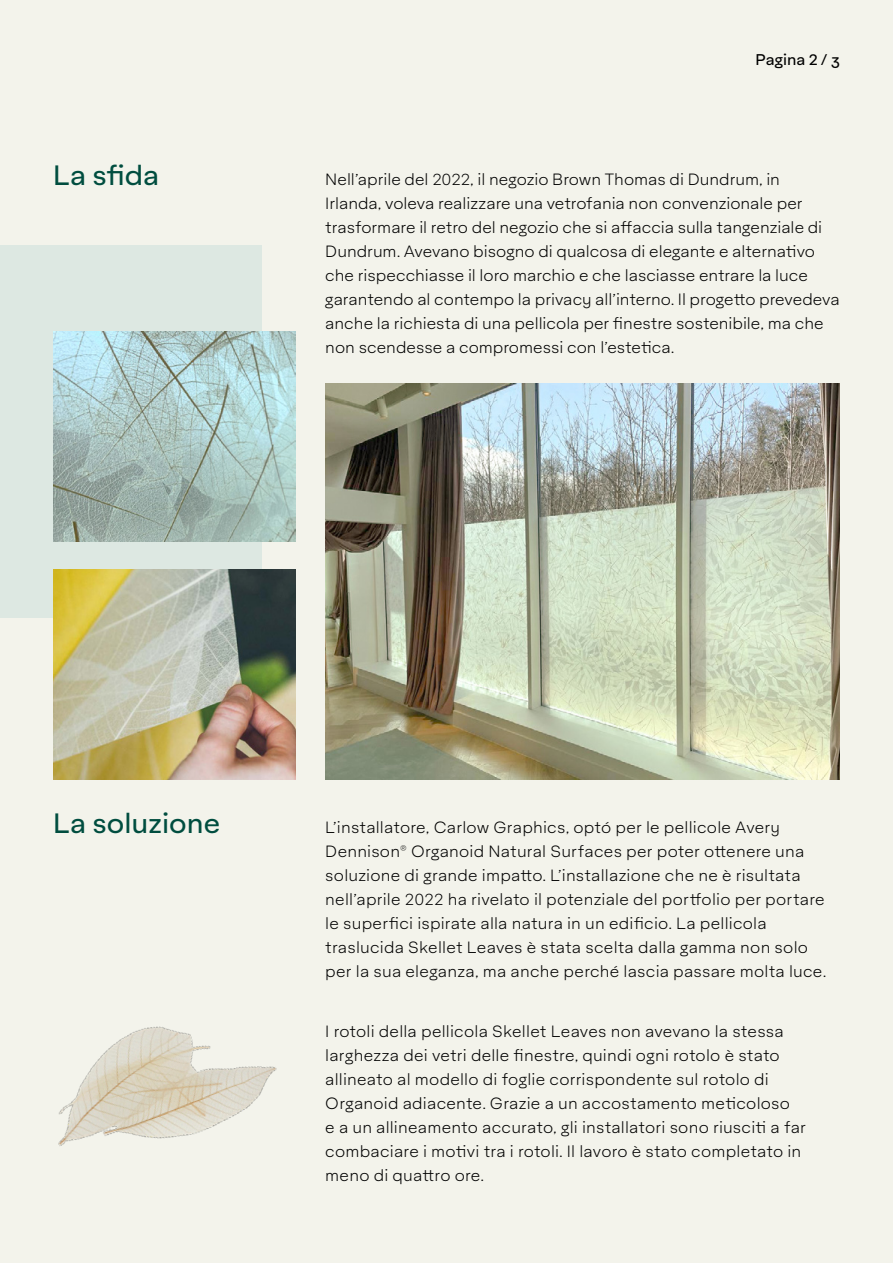
<style>
.page{position:relative;width:893px;height:1263px;background:#f3f3eb}
.page>*{position:absolute;margin:0;border:0;box-sizing:border-box;transform-origin:0 0}
.t1{font:27px "Aktifo A";color:#004d3f}
.t2{font:300 15.75px/24px "Aktifo A";letter-spacing:.005em;color:#000}
.t3{font:15px "Aktifo A";color:#000}
</style>
<div class="page">
<div style="left:0;top:245px;width:262px;height:372px;background:#dde8e2"></div>
<img style="left:53px;top:332px;width:243px;height:210px">
<img style="left:53px;top:569px;width:243px;height:210px">
<img style="left:325px;top:383px;width:515px;height:396px">
<img style="left:58px;top:1026px;width:219px;height:120px">
<h1 class="t1" style="left:53px;top:159px;width:108px">La sfida</h1>
<p class="t3" style="left:756px;top:50px;width:86px">Pagina 2 / 3</p>
<p class="t2" style="left:325px;top:167px;width:516px">Nell’aprile del 2022, il negozio Brown Thomas di Dundrum, in Irlanda, voleva realizzare una vetrofania non convenzionale per trasformare il retro del negozio che si affaccia sulla tangenziale di Dundrum. Avevano bisogno di qualcosa di elegante e alternativo che rispecchiasse il loro marchio e che lasciasse entrare la luce garantendo al contempo la privacy all’interno. Il progetto prevedeva anche la richiesta di una pellicola per finestre sostenibile, ma che non scendesse a compromessi con l’estetica.</p>
<h1 class="t1" style="left:53px;top:807px;width:168px">La soluzione</h1>
<p class="t2" style="left:325px;top:815px;width:502px">L’installatore, Carlow Graphics, optó per le pellicole Avery Dennison<sup>®</sup> Organoid Natural Surfaces per poter ottenere una soluzione di grande impatto. L’installazione che ne è risultata nell’aprile 2022 ha rivelato il potenziale del portfolio per portare le superfici ispirate alla natura in un edificio. La pellicola traslucida Skellet Leaves è stata scelta dalla gamma non solo per la sua eleganza, ma anche perché lascia passare molta luce.</p>
<p class="t2" style="left:325px;top:1019px;width:482px">I rotoli della pellicola Skellet Leaves non avevano la stessa larghezza dei vetri delle finestre, quindi ogni rotolo è stato allineato al modello di foglie corrispondente sul rotolo di Organoid adiacente. Grazie a un accostamento meticoloso<br>e a un allineamento accurato, gli installatori sono riusciti a far combaciare i motivi tra i rotoli. Il lavoro è stato completato in meno di quattro ore.</p>
</div>
